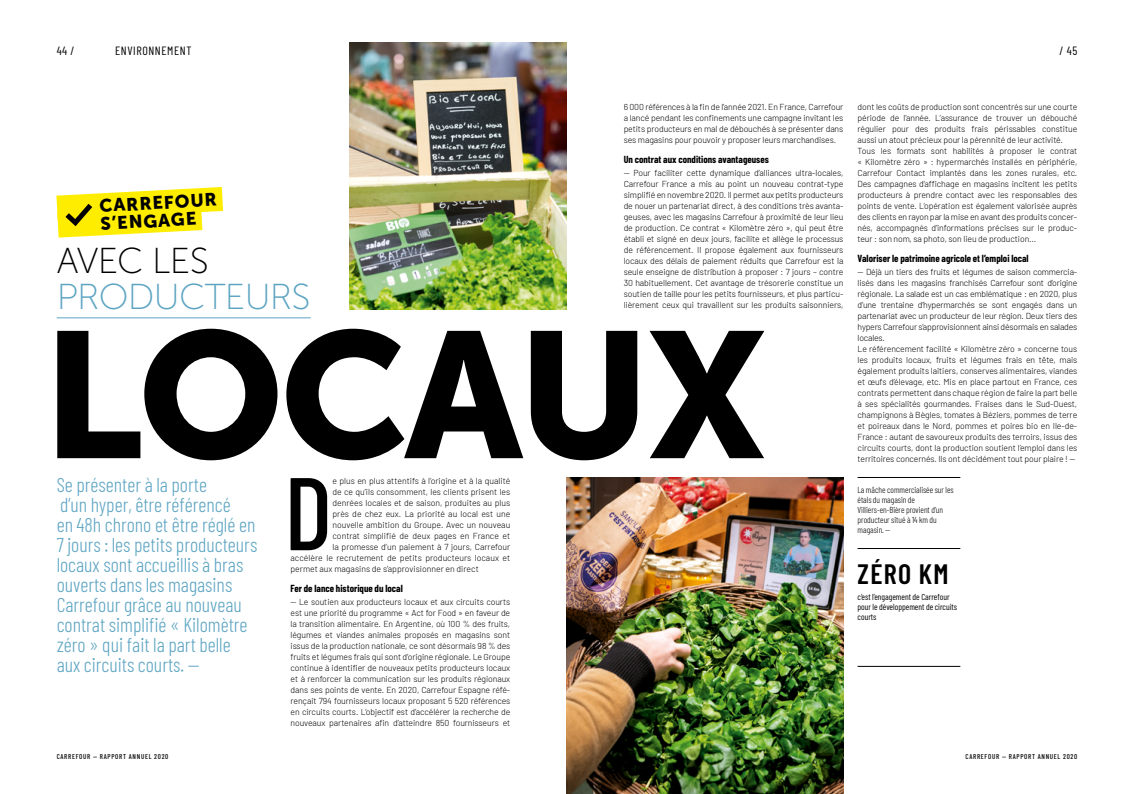
<style>
.page{position:relative;width:1134px;height:794px;background:#fff}
.page>*{position:absolute;margin:0;border:0;box-sizing:border-box;transform-origin:0 0}
.t1{font:178px "Museo Sans 900";letter-spacing:-.02em;color:#000}
.t2{font:500 103px "Barlow Condensed";color:#000}
.t3{font:36px "Museo Sans 100";letter-spacing:-.02em;color:#5ca4c2}
.t4{font:36px "Museo Sans 100";letter-spacing:-.02em;color:#000}
.t5{font:600 28px "Barlow Condensed";letter-spacing:.05em;color:#000}
.t6{font:300 20px/20px "Barlow Condensed";color:#5ca4c2}
.t7{font:18px/18px "Museo Sans 900";color:#000}
.t8{font:12px "Barlow Condensed";letter-spacing:.05em;color:#000}
.t9{font:700 10px "Barlow Condensed";color:#000}
.t10{font:300 8.7px/11px "Barlow";letter-spacing:-.01em;color:#000;text-align:justify}
.t11{font:300 8.7px/10px "Barlow Condensed";color:#000}
.t12{font:8.7px/10px "Barlow Condensed";color:#000}
.t13{font:500 7px "Barlow Condensed";letter-spacing:.1em;color:#000}
</style>
<div class="page">
<hr style="left:57px;top:317px;width:254px;height:1px;background:#5ca4c2">
<svg style="left:56px;top:187px;width:168px;height:51px"></svg>
<img style="left:567px;top:477px;width:276px;height:317px">
<img style="left:349px;top:43px;width:218px;height:266px">
<hr style="left:857px;top:477px;width:103px;height:1px;background:#000">
<hr style="left:857px;top:548px;width:103px;height:1px;background:#000">
<hr style="left:857px;top:666px;width:103px;height:1px;background:#000">
<h3 class="t8" style="left:115px;top:42px;width:78px">ENVIRONNEMENT</h3>
<h3 class="t8" style="left:57px;top:42px;width:19px">44 /</h3>
<h3 class="t8" style="left:1059px;top:42px;width:19px">/ 45</h3>
<p class="t10" style="left:624px;top:101px;width:221px">6 000 références à la fin de l’année 2021. En France, Carrefour a lancé pendant les confinements une campagne invitant les petits producteurs en mal de débouchés à se présenter dans ses magasins pour pouvoir y proposer leurs marchandises.</p>
<p class="t9" style="left:624px;top:152px;width:147px">Un contrat aux conditions avantageuses</p>
<p class="t10" style="left:624px;top:167px;width:221px">— Pour faciliter cette dynamique d’alliances ultra-locales, Carrefour France a mis au point un nouveau contrat-type simplifié en novembre 2020. Il permet aux petits producteurs de nouer un partenariat direct, à des conditions très avanta&shy;geuses, avec les magasins Carrefour à proximité de leur lieu de production. Ce contrat « Kilomètre zéro », qui peut être établi et signé en deux jours, facilite et allège le processus de référencement. Il propose également aux fournisseurs locaux des délais de paiement réduits que Carrefour est la seule enseigne de distribution à proposer : 7 jours – contre 30 habituellement. Cet avantage de trésorerie constitue un soutien de taille pour les petits fournisseurs, et plus particu&shy;lièrement ceux qui travaillent sur les produits saisonniers,</p>
<p class="t10" style="left:857px;top:101px;width:221px;text-align:left">dont les coûts de production sont concentrés sur une courte période de l’année. L’assurance de trouver un débouché régulier pour des produits frais périssables constitue aussi un atout précieux pour la pérennité de leur activité.<br>Tous les formats sont habilités à proposer le contrat « Kilomètre zéro » : hypermarchés installés en périphérie, Carrefour Contact implantés dans les zones rurales, etc.<br>Des campagnes d’affichage en magasins incitent les petits producteurs à prendre contact avec les responsables des points de vente. L’opération est également valorisée auprès des clients en rayon par la mise en avant des produits concer&shy;nés, accompagnés d’informations précises sur le produc&shy;teur : son nom, sa photo, son lieu de production...</p>
<p class="t9" style="left:857px;top:251px;width:173px">Valoriser le patrimoine agricole et l’emploi local</p>
<p class="t10" style="left:857px;top:266px;width:221px;text-align:left">— Déjà un tiers des fruits et légumes de saison commercia&shy;lisés dans les magasins franchisés Carrefour sont d’origine régionale. La salade est un cas emblématique : en 2020, plus d’une trentaine d’hypermarchés se sont engagés dans un partenariat avec un producteur de leur région. Deux tiers des hypers Carrefour s’approvisionnent ainsi désormais en salades locales.<br>Le référencement facilité « Kilomètre zéro » concerne tous les produits locaux, fruits et légumes frais en tête, mais également produits laitiers, conserves alimentaires, viandes et œufs d’élevage, etc. Mis en place partout en France, ces contrats permettent dans chaque région de faire la part belle à ses spécialités gourmandes. Fraises dans le Sud-Ouest, champignons à Bègles, tomates à Béziers, pommes de terre et poireaux dans le Nord, pommes et poires bio en Ile-de-France : autant de savoureux produits des terroirs, issus des circuits courts, dont la production soutient l’emploi dans les territoires concernés. Ils ont décidément tout pour plaire ! —</p>
<h3 class="t7" style="left:99px;top:196px;width:119px;rotate:-3deg">CARREFOUR<br>S’ENGAGE</h3>
<h3 class="t4" style="left:57px;top:242px;width:154px">AVEC LES</h3>
<h3 class="t3" style="left:57px;top:278px;width:255px">PRODUCTEURS</h3>
<h1 class="t1" style="left:42px;top:295px;width:726px">LOCAUX</h1>
<h2 class="t2" style="left:284px;top:440px;width:50px">D</h2>
<p class="t10" style="left:332px;top:475px;width:179px">e plus en plus attentifs à l’origine et à la qualité</p>
<p class="t6" style="left:57px;top:474px;width:202px">Se présenter à la porte<br>d’un hyper, être référencé<br>en 48h chrono et être réglé en<br>7 jours : les petits producteurs locaux sont accueillis à bras ouverts dans les magasins<br>Carrefour grâce au nouveau contrat simplifié « Kilomètre zéro » qui fait la part belle aux circuits courts. —</p>
<p class="t11" style="left:857px;top:484px;width:98px">La mâche commercialisée sur les étals du magasin de<br>Villiers-en-Bière provient d’un producteur situé à 14 km du magasin. —</p>
<p class="t10" style="left:332px;top:486px;width:179px">de ce qu’ils consomment, les clients prisent les</p>
<p class="t10" style="left:332px;top:497px;width:179px">denrées locales et de saison, produites au plus</p>
<p class="t10" style="left:332px;top:508px;width:179px">près de chez eux. La priorité au local est une</p>
<p class="t10" style="left:332px;top:519px;width:179px">nouvelle ambition du Groupe. Avec un nouveau</p>
<p class="t10" style="left:332px;top:530px;width:179px">contrat simplifié de deux pages en France et</p>
<p class="t10" style="left:332px;top:541px;width:179px">la promesse d’un paiement à 7 jours, Carrefour</p>
<p class="t10" style="left:291px;top:552px;width:221px">accélère le recrutement de petits producteurs locaux et</p>
<p class="t10" style="left:291px;top:563px;width:190px">permet aux magasins de s’approvisionner en direct</p>
<p class="t9" style="left:291px;top:581px;width:114px">Fer de lance historique du local</p>
<p class="t10" style="left:291px;top:596px;width:221px">— Le soutien aux producteurs locaux et aux circuits courts est une priorité du programme « Act for Food » en faveur de la transition alimentaire. En Argentine, où 100 % des fruits, légumes et viandes animales proposés en magasins sont issus de la production nationale, ce sont désormais 98 % des fruits et légumes frais qui sont d’origine régionale. Le Groupe continue à identifier de nouveaux petits producteurs locaux et à renforcer la communication sur les produits régionaux dans ses points de vente. En 2020, Carrefour Espagne réfé&shy;rençait 794 fournisseurs locaux proposant 5 520 références en circuits courts. L’objectif est d’accélérer la recherche de nouveaux partenaires afin d’atteindre 850 fournisseurs et</p>
<h3 class="t5" style="left:857px;top:554px;width:93px">ZÉRO KM</h3>
<p class="t12" style="left:857px;top:591px;width:101px">c’est l’engagement de Carrefour pour le développement de circuits courts</p>
<p class="t13" style="left:57px;top:752px;width:113px">CARREFOUR — RAPPORT ANNUEL 2020</p>
<p class="t13" style="left:965px;top:752px;width:113px">CARREFOUR — RAPPORT ANNUEL 2020</p>
</div>
